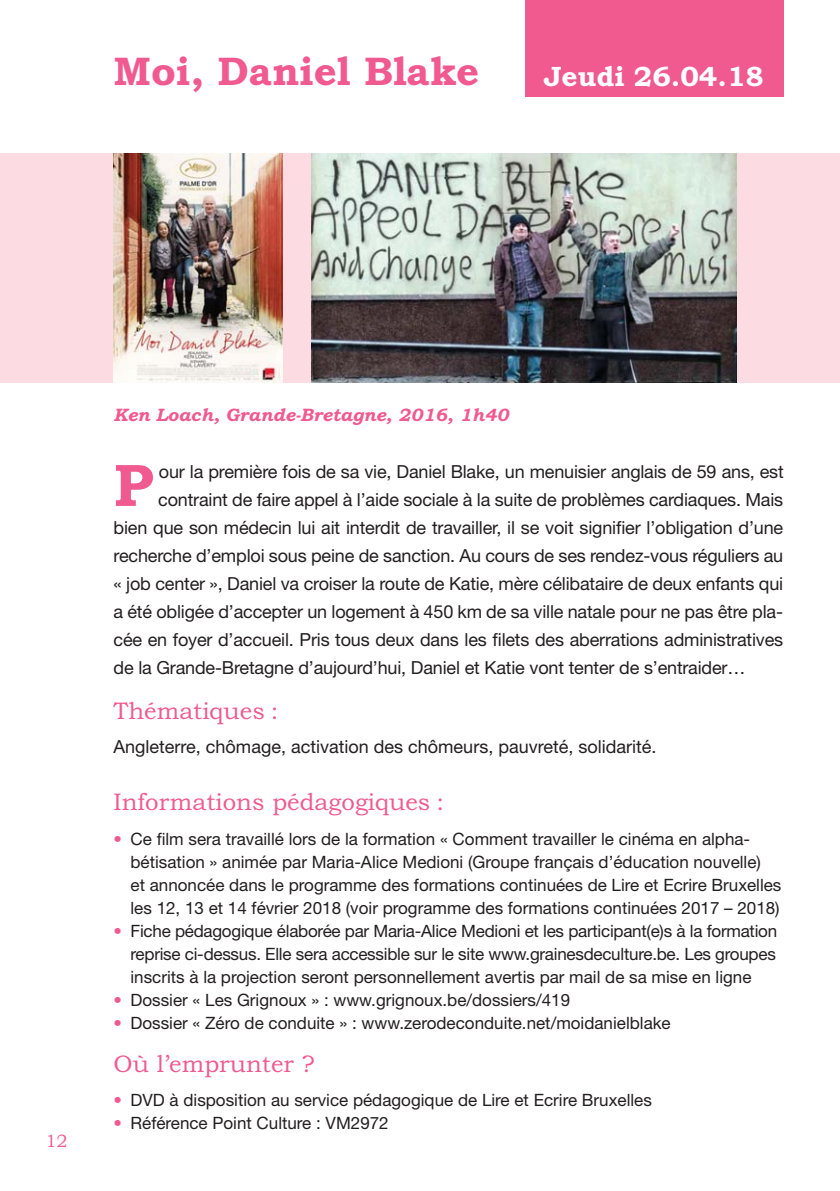
<style>
.page{position:relative;width:840px;height:1191px;background:#fff}
.page>*{position:absolute;margin:0;border:0;box-sizing:border-box;transform-origin:0 0}
.t1{font:700 60px "Bookman Old Style";color:#f05a8e}
.t2{font:700 40px "Bookman Old Style";color:#f05a8e}
.t3{font:700 28px "Bookman Old Style";color:#fff}
.t4{font:24px "Bookman Old Style";color:#f05a8e}
.t5{font:18px "Helvetica Neue LT Std";letter-spacing:-.01em;color:#231f20}
.t6{font:italic 700 18px "Bookman Old Style";color:#f05a8e}
.t7{font:18px "Bookman Old Style";color:#f05a8e}
.t8{font:17px/23px "Helvetica Neue LT Std";color:#231f20}
.s1{color:#f05a8e}
</style>
<div class="page">
<div style="left:0;top:153px;width:839px;height:230px;background:#fcdce2"></div>
<div style="left:524px;top:0;width:258px;height:96px;background:#f05a8e"></div>
<hr style="left:839px;top:153px;width:1px;height:230px;background:#fcdce2">
<img style="left:311px;top:153px;width:424px;height:230px">
<img style="left:113px;top:153px;width:169px;height:230px">
<h2 class="t2" style="left:113px;top:57px;width:367px">Moi, Daniel Blake</h2>
<h3 class="t3" style="left:543px;top:66px;width:222px">Jeudi 26.04.18</h3>
<p class="t7" style="left:45px;top:1134px;width:24px">12</p>
<p class="t6" style="left:113px;top:408px;width:396px">Ken Loach, Grande-Bretagne, 2016, 1h40</p>
<h1 class="t1" style="left:113px;top:463px;width:41px">P</h1>
<p class="t5" style="left:159px;top:465px;width:626px">our la première fois de sa vie, Daniel Blake, un menuisier anglais de 59 ans, est</p>
<p class="t5" style="left:158px;top:493px;width:626px">contraint de faire appel à l’aide sociale à la suite de problèmes cardiaques. Mais</p>
<p class="t5" style="left:113px;top:521px;width:670px">bien que son médecin lui ait interdit de travailler, il se voit signifier l’obligation d’une</p>
<p class="t5" style="left:113px;top:549px;width:670px">recherche d’emploi sous peine de sanction. Au cours de ses rendez-vous réguliers au</p>
<p class="t5" style="left:113px;top:577px;width:670px">« job center », Daniel va croiser la route de Katie, mère célibataire de deux enfants qui</p>
<p class="t5" style="left:113px;top:605px;width:670px">a été obligée d’accepter un logement à 450 km de sa ville natale pour ne pas être pla-</p>
<p class="t5" style="left:113px;top:633px;width:670px">cée en foyer d’accueil. Pris tous deux dans les filets des aberrations administratives</p>
<p class="t5" style="left:113px;top:661px;width:633px">de la Grande-Bretagne d’aujourd’hui, Daniel et Katie vont tenter de s’entraider…</p>
<h3 class="t4" style="left:113px;top:702px;width:166px">Thématiques :</h3>
<p class="t5" style="left:113px;top:740px;width:544px">Angleterre, chômage, activation des chômeurs, pauvreté, solidarité.</p>
<h3 class="t4" style="left:113px;top:793px;width:332px">Informations pédagogiques :</h3>
<p class="t8" style="left:130px;top:829px;width:652px;text-indent:-17px"><span class="s1">•</span> Ce film sera travaillé lors de la formation « Comment travailler le cinéma en alpha&shy;bétisation » animée par Maria-Alice Medioni (Groupe français d’éducation nouvelle)<br>et annoncée dans le programme des formations continuées de Lire et Ecrire Bruxelles les 12, 13 et 14 février 2018 (voir programme des formations continuées 2017 – 2018)</p>
<p class="t8" style="left:130px;top:921px;width:647px;text-align:justify;text-indent:-17px"><span class="s1">•</span> Fiche pédagogique élaborée par Maria-Alice Medioni et les participant(e)s à la formation reprise ci-dessus. Elle sera accessible sur le site www.grainesdeculture.be. Les groupes inscrits à la projection seront personnellement avertis par mail de sa mise en ligne</p>
<p class="t8" style="left:113px;top:990px;width:458px"><span class="s1">•</span> Dossier « Les Grignoux » : www.grignoux.be/dossiers/419</p>
<p class="t8" style="left:113px;top:1013px;width:558px"><span class="s1">•</span> Dossier « Zéro de conduite » : www.zerodeconduite.net/moidanielblake</p>
<h3 class="t4" style="left:113px;top:1054px;width:203px">Où l’emprunter ?</h3>
<p class="t8" style="left:113px;top:1090px;width:539px"><span class="s1">•</span> DVD à disposition au service pédagogique de Lire et Ecrire Bruxelles</p>
<p class="t8" style="left:113px;top:1113px;width:276px"><span class="s1">•</span> Référence Point Culture : VM2972</p>
</div>
